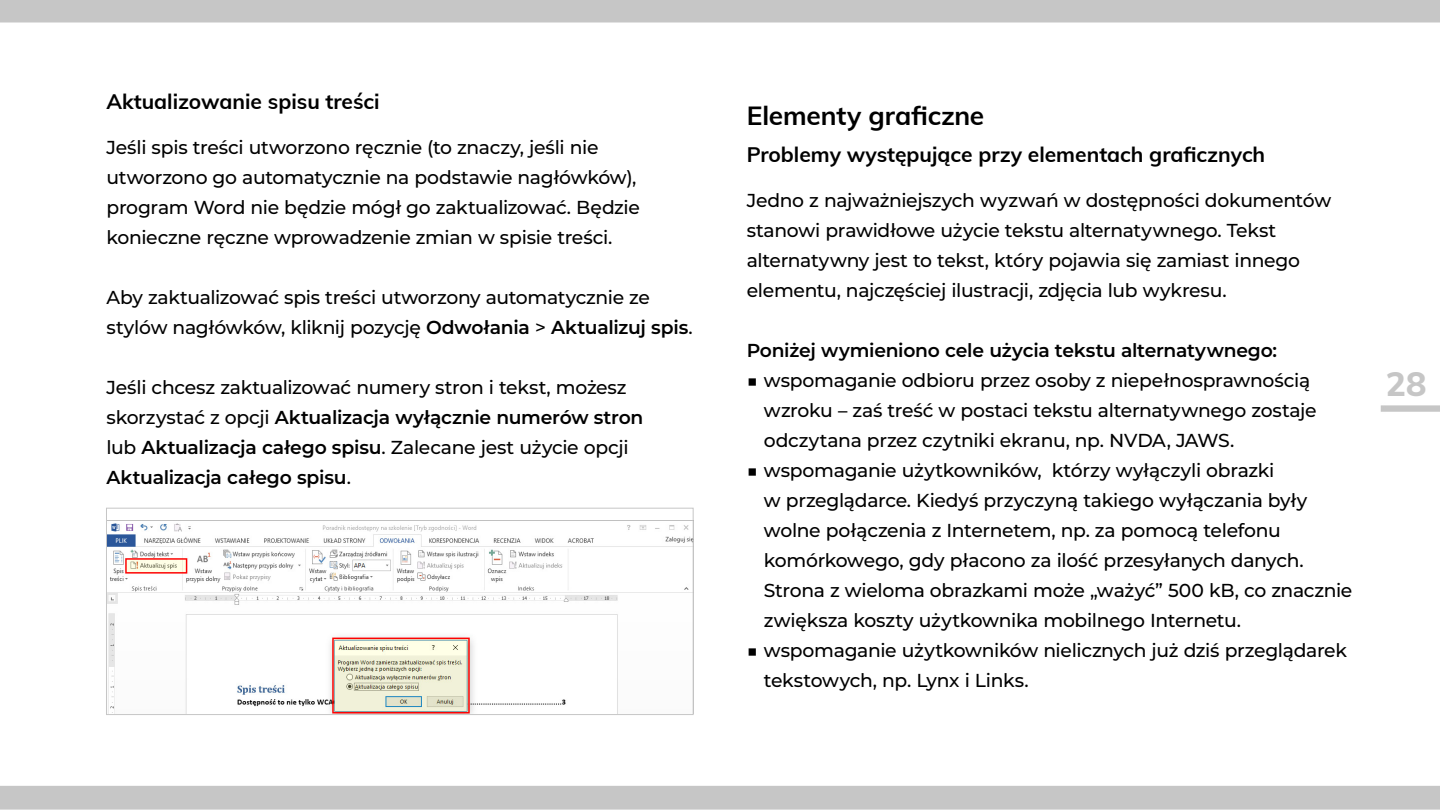
<style>
.page{position:relative;width:1440px;height:810px;background:#fff}
.page>*{position:absolute;margin:0;border:0;box-sizing:border-box;transform-origin:0 0}
.t1{font:800 33.75px "Mulish";color:#c6c6c6}
.t2{font:700 26.25px "Mulish";letter-spacing:-.005em;color:#000}
.t3{font:700 21px "Mulish";color:#000}
.body_txt{font:500 18.75px/30px "Montserrat";letter-spacing:-.015em;color:#000}
.body_txt-2{font:600 18.75px "Montserrat";letter-spacing:-.01em;color:#000}
.s1{font-weight:600}
</style>
<div class="page">
<img style="left:108px;top:521px;width:583px;height:192px">
<div style="left:106px;top:508px;width:587px;height:207px;border:1px solid #c6c6c6"></div>
<h5 class="t3" style="left:106px;top:87px;width:275px">Aktualizowanie spisu treści</h5>
<p class="body_txt" style="left:106px;top:132px;width:535px">Jeśli spis treści utworzono ręcznie (to znaczy, jeśli nie utworzono go automatycznie na podstawie nagłówków), program Word nie będzie mógł go zaktualizować. Będzie konieczne ręczne wprowadzenie zmian w spisie treści.</p>
<p class="body_txt" style="left:106px;top:282px;width:588px">Aby zaktualizować spis treści utworzony automatycznie ze stylów nagłówków, kliknij pozycję <span class="s1">Odwołania</span> &gt; <span class="s1">Aktualizuj spis</span>.</p>
<p class="body_txt" style="left:106px;top:372px;width:538px">Jeśli chcesz zaktualizować numery stron i tekst, możesz skorzystać z opcji <span class="s1">Aktualizacja wyłącznie numerów stron </span>lub <span class="s1">Aktualizacja całego spisu</span>. Zalecane jest użycie opcji <span class="s1">Aktualizacja całego spisu</span>.</p>
<h4 class="t2" style="left:747px;top:96px;width:239px">Elementy graficzne</h4>
<h5 class="t3" style="left:747px;top:139px;width:520px">Problemy występujące przy elementach graficznych</h5>
<p class="body_txt" style="left:747px;top:185px;width:586px">Jedno z najważniejszych wyzwań w dostępności dokumentów stanowi prawidłowe użycie tekstu alternatywnego. Tekst alternatywny jest to tekst, który pojawia się zamiast innego elementu, najczęściej ilustracji, zdjęcia lub wykresu.</p>
<p class="body_txt-2" style="left:747px;top:337px;width:532px">Poniżej wymieniono cele użycia tekstu alternatywnego:</p>
<p class="body_txt" style="left:764px;top:365px;width:554px;text-indent:-17px">■ wspomaganie odbioru przez osoby z niepełnosprawnością wzroku – zaś treść w postaci tekstu alternatywnego zostaje odczytana przez czytniki ekranu, np. NVDA, JAWS.</p>
<p class="body_txt" style="left:764px;top:455px;width:590px;text-indent:-17px">■ wspomaganie użytkowników, którzy wyłączyli obrazki<br>w przeglądarce. Kiedyś przyczyną takiego wyłączania były wolne połączenia z Internetem, np. za pomocą telefonu komórkowego, gdy płacono za ilość przesyłanych danych.<br>Strona z wieloma obrazkami może „ważyć” 500 kB, co znacznie zwiększa koszty użytkownika mobilnego Internetu.</p>
<p class="body_txt" style="left:764px;top:635px;width:585px;text-indent:-17px">■ wspomaganie użytkowników nielicznych już dziś przeglądarek tekstowych, np. Lynx i Links.</p>
<h1 class="t1" style="left:1386px;top:359px;width:42px">28</h1>
</div>
